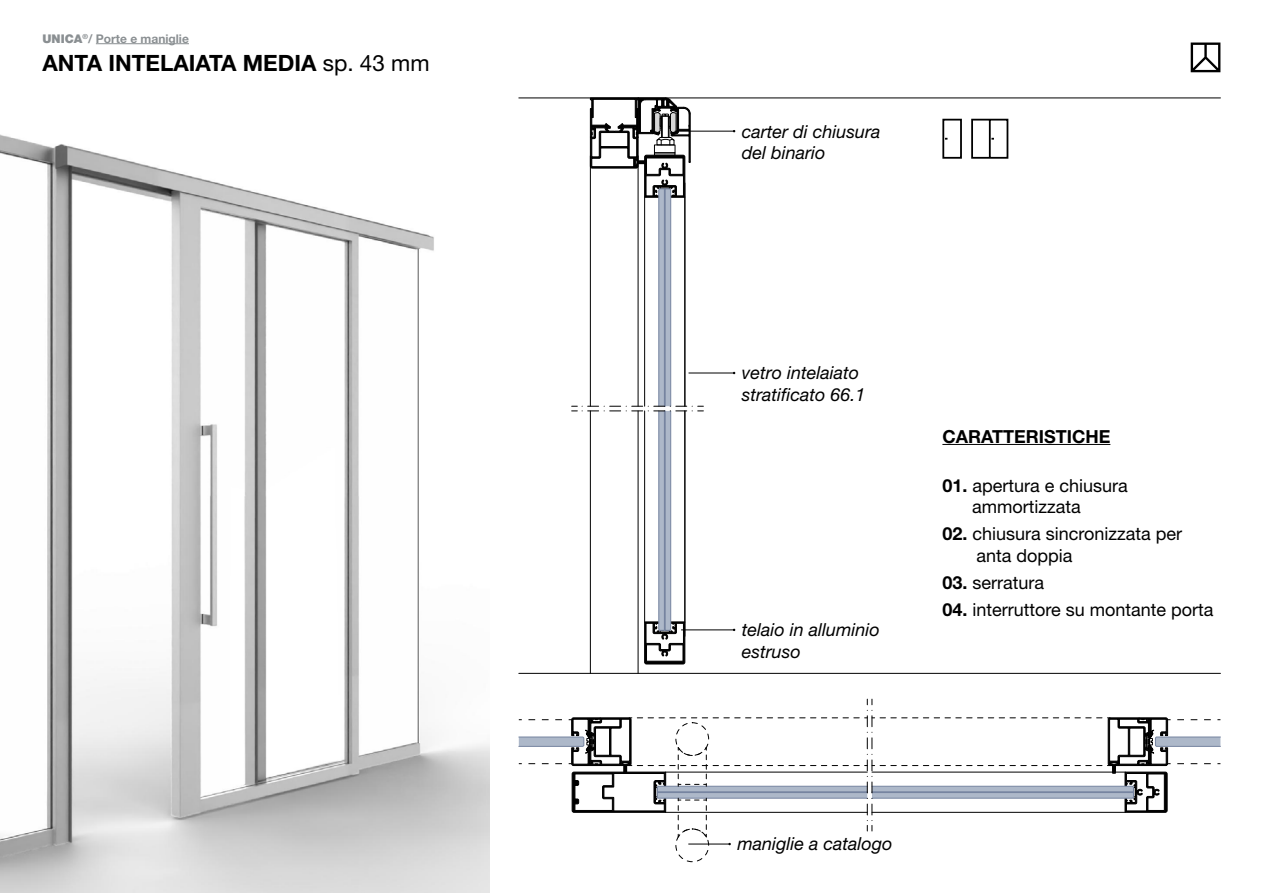
<style>
.page{position:relative;width:1263px;height:893px;background:#fff}
.page>*{position:absolute;margin:0;border:0;box-sizing:border-box;transform-origin:0 0}
.t1{font:700 22.5px "Helvetica Neue LT Std";color:#000}
.t2{font:18px/21.6px "Helvetica Neue LT Std";color:#000}
.t3{font:italic 18px/21.6px "Helvetica Neue LT Std";color:#000}
.t4{font:700 18px "Helvetica Neue LT Std";color:#000}
.t5{font:700 12px "Helvetica Neue LT Std";color:#8a8f92}
.s1{font-weight:900}
.s2{font-weight:400}
.s3{font-weight:700}
</style>
<div class="page">
<hr style="left:519px;top:97px;width:701px;height:1px;background:#000">
<hr style="left:519px;top:673px;width:701px;height:1px;background:#000">
<hr style="left:638px;top:411px;width:1px;height:262px;background:#000">
<hr style="left:590px;top:411px;width:1px;height:262px;background:#000">
<svg style="left:572px;top:97px;width:120px;height:568px"></svg>
<div style="left:676px;top:829px;width:33px;height:33px;border:1px dashed #000;border-radius:50%"></div>
<svg style="left:518px;top:699px;width:703px;height:138px"></svg>
<img style="left:0;top:134px;width:489px;height:759px">
<svg style="left:942px;top:118px;width:67px;height:41px"></svg>
<hr style="left:96px;top:43px;width:93px;height:1px;background:#8a8f92">
<hr style="left:942px;top:444px;width:168px;height:1px;background:#000">
<hr style="left:688px;top:373px;width:46px;height:1px;background:#000">
<hr style="left:675px;top:131px;width:59px;height:1px;background:#000">
<hr style="left:681px;top:630px;width:53px;height:1px;background:#000">
<hr style="left:688px;top:844px;width:42px;height:1px;background:#000">
<svg style="left:1191px;top:43px;width:29px;height:29px"></svg>
<p class="t5" style="left:43px;top:31px;width:148px"><span class="s1">UNICA</span><sup>®</sup>/ Porte e maniglie</p>
<p class="t1" style="left:43px;top:49px;width:389px">ANTA INTELAIATA MEDIA <span class="s2">sp. 43 mm</span></p>
<p class="t3" style="left:742px;top:120px;width:140px">carter di chiusura del binario</p>
<p class="t3" style="left:742px;top:362px;width:125px">vetro intelaiato stratificato 66.1</p>
<p class="t3" style="left:742px;top:619px;width:140px">telaio in alluminio estruso</p>
<p class="t4" style="left:942px;top:425px;width:169px">CARATTERISTICHE</p>
<p class="t2" style="left:972px;top:474px;width:157px;text-indent:-30px"><span class="s3">01.</span> apertura e chiusura ammortizzata</p>
<p class="t2" style="left:976px;top:523px;width:207px;text-indent:-34px"><span class="s3">02.</span> chiusura sincronizzata per anta doppia</p>
<p class="t2" style="left:942px;top:571px;width:103px"><span class="s3">03.</span> serratura</p>
<p class="t2" style="left:942px;top:598px;width:273px"><span class="s3">04.</span> interruttore su montante porta</p>
<p class="t3" style="left:737px;top:833px;width:157px">maniglie a catalogo</p>
</div>
